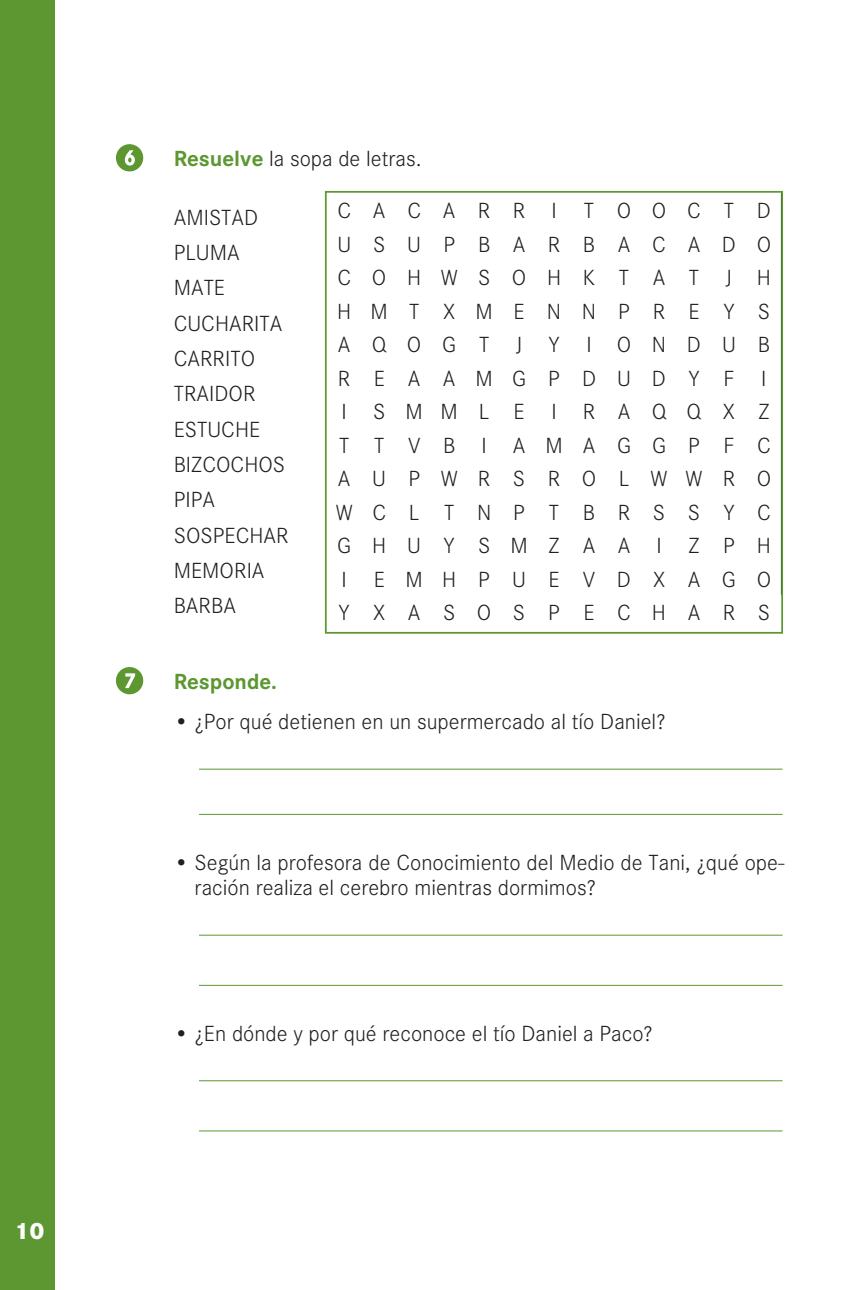
<style>
.page{position:relative;width:844px;height:1290px;background:#fff}
.page>*{position:absolute;margin:0;border:0;box-sizing:border-box;transform-origin:0 0}
.t1{font:800 24.5px "Corporate S";color:#fff}
.t2{font:300 22.75px/35.4px "Corporate S";color:#231f20}
.t3{font:300 22.75px/33.4px "Corporate S";letter-spacing:.99em;color:#231f20}
.t4{font:700 22.75px "Corporate S";color:#5c9731}
.s1{font-weight:700;color:#5c9731}
</style>
<div class="page">
<div style="left:0;top:0;width:55px;height:1290px;background:#5c9731"></div>
<svg style="left:116px;top:144px;width:27px;height:27px"></svg>
<svg style="left:116px;top:667px;width:27px;height:27px"></svg>
<hr style="left:199px;top:769px;width:583px;height:1px;background:#5c9731">
<hr style="left:199px;top:814px;width:583px;height:1px;background:#5c9731">
<hr style="left:199px;top:935px;width:583px;height:1px;background:#5c9731">
<hr style="left:199px;top:985px;width:583px;height:1px;background:#5c9731">
<hr style="left:199px;top:1080px;width:583px;height:1px;background:#5c9731">
<hr style="left:199px;top:1130px;width:583px;height:1px;background:#5c9731">
<div style="left:325px;top:191px;width:457px;height:443px;border:2px solid #5c9731"></div>
<p class="t1" style="left:15px;top:1222px;width:32px">10</p>
<p class="t2" style="left:174px;top:143px;width:249px"><span class="s1">Resuelve</span> la sopa de letras.</p>
<p class="t2" style="left:174px;top:202px;width:116px">AMISTAD<br>PLUMA<br>MATE<br>CUCHARITA<br>CARRITO<br>TRAIDOR<br>ESTUCHE<br>BIZCOCHOS<br>PIPA<br>SOSPECHAR<br>MEMORIA<br>BARBA</p>
<p class="t3" style="left:336px;top:196px;width:437px">CA C A R R I T O O CT D<br>U S U P B A R B A C A D O<br>C O H W S O H K T A T J H<br>H M T X M E N N P R E Y S<br>A Q O G T J Y I O N D U B<br>R E A A M G P D U D Y F I<br>I S M M L E I R A Q Q X Z<br>T T V B I A M A G G P F C<br>A U P W R S R O L W W R O<br>W C L T N P T B R S S Y C<br>G H U Y S M Z A A I Z P H<br>I E M H P U E V D X A G O<br>Y X A S O SPECHARS</p>
<p class="t4" style="left:174px;top:673px;width:105px">Responde.</p>
<p class="t2" style="left:174px;top:706px;width:493px">• ¿Por qué detienen en un supermercado al tío Daniel?</p>
<p class="t2" style="left:194px;top:852px;width:591px;line-height:25.4px;text-indent:-21px">• Según la profesora de Conocimiento del Medio de Tani, ¿qué ope&shy;ración realiza el cerebro mientras dormimos?</p>
<p class="t2" style="left:174px;top:1018px;width:480px">• ¿En dónde y por qué reconoce el tío Daniel a Paco?</p>
</div>
